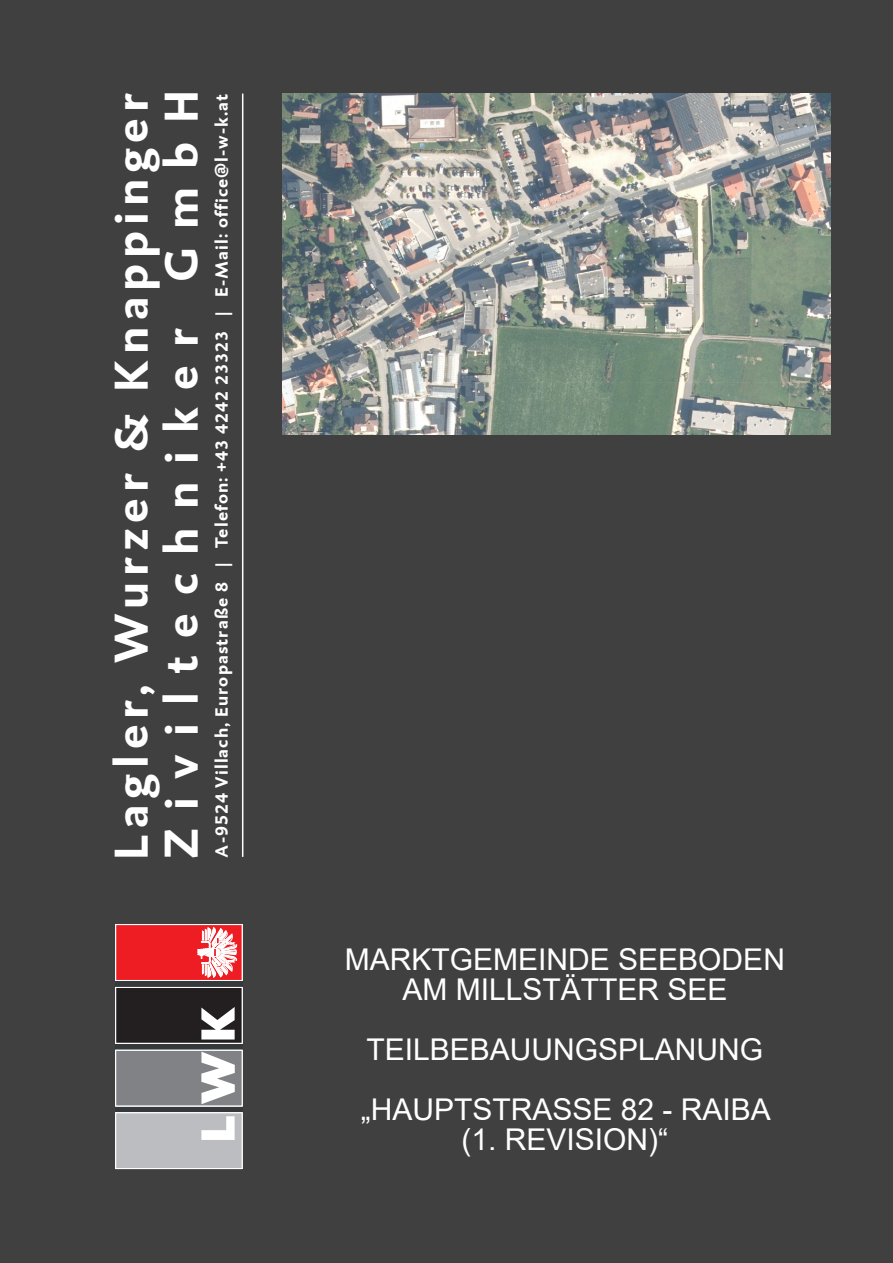
<style>
.page{position:relative;width:893px;height:1263px;background:#404040}
.page>*{position:absolute;margin:0;border:0;box-sizing:border-box;transform-origin:0 0}
.t1{font:700 48px "DTL Caspari ST";letter-spacing:.125em;color:#fff}
.t2{font:700 48px "DTL Caspari ST";letter-spacing:.38em;color:#fff}
.t3{font:30px "Arial";color:#fff}
.t4{font:700 18px "DTL Caspari T";letter-spacing:.06em;color:#fff}
</style>
<div class="page">
<hr style="left:242px;top:94px;width:1px;height:763px;background:#fff">
<svg style="left:115px;top:986px;width:127px;height:121px"></svg>
<div style="left:116px;top:924px;width:126px;height:56px;background:#ee1d23"></div>
<div style="left:115px;top:924px;width:127px;height:57px;border:1px solid #fff"></div>
<div style="left:116px;top:924px;width:126px;height:56px;border:1px solid #fff"></div>
<div style="left:116px;top:987px;width:126px;height:56px;background:#231f20"></div>
<div style="left:116px;top:987px;width:126px;height:56px;border:1px solid #fff"></div>
<div style="left:116px;top:1050px;width:126px;height:56px;background:#808285"></div>
<div style="left:116px;top:1050px;width:126px;height:56px;border:1px solid #fff"></div>
<div style="left:116px;top:1113px;width:126px;height:55px;background:#bcbdc0"></div>
<div style="left:115px;top:1112px;width:127px;height:57px;border:1px solid #fff"></div>
<div style="left:116px;top:1113px;width:126px;height:56px;border:1px solid #fff"></div>
<svg style="left:198px;top:927px;width:39px;height:51px"></svg>
<svg style="left:201px;top:1007px;width:34px;height:32px"></svg>
<svg style="left:201px;top:1051px;width:34px;height:53px"></svg>
<svg style="left:201px;top:1116px;width:34px;height:24px"></svg>
<img style="left:283px;top:94px;width:548px;height:340px">
<p class="t1" style="left:100px;top:860px;width:768px;rotate:-90deg">Lagler, Wurzer &amp; Knappinger</p>
<p class="t2" style="left:150px;top:860px;width:771px;rotate:-90deg">Ziviltechniker GmbH</p>
<p class="t4" style="left:210px;top:858px;width:765px;rotate:-90deg">A-9524 Villach, Europastraße 8 | Telefon: +43 4242 23323 | E-Mail: office@l-w-k.at</p>
<p class="t3" style="left:345px;top:938px;width:442px">MARKTGEMEINDE SEEBODEN</p>
<p class="t3" style="left:402px;top:968px;width:327px">AM MILLSTÄTTER SEE</p>
<p class="t3" style="left:367px;top:1028px;width:398px">TEILBEBAUUNGSPLANUNG</p>
<p class="t3" style="left:361px;top:1088px;width:412px">„HAUPTSTRASSE 82 - RAIBA</p>
<p class="t3" style="left:462px;top:1118px;width:208px">(1. REVISION)“</p>
</div>
